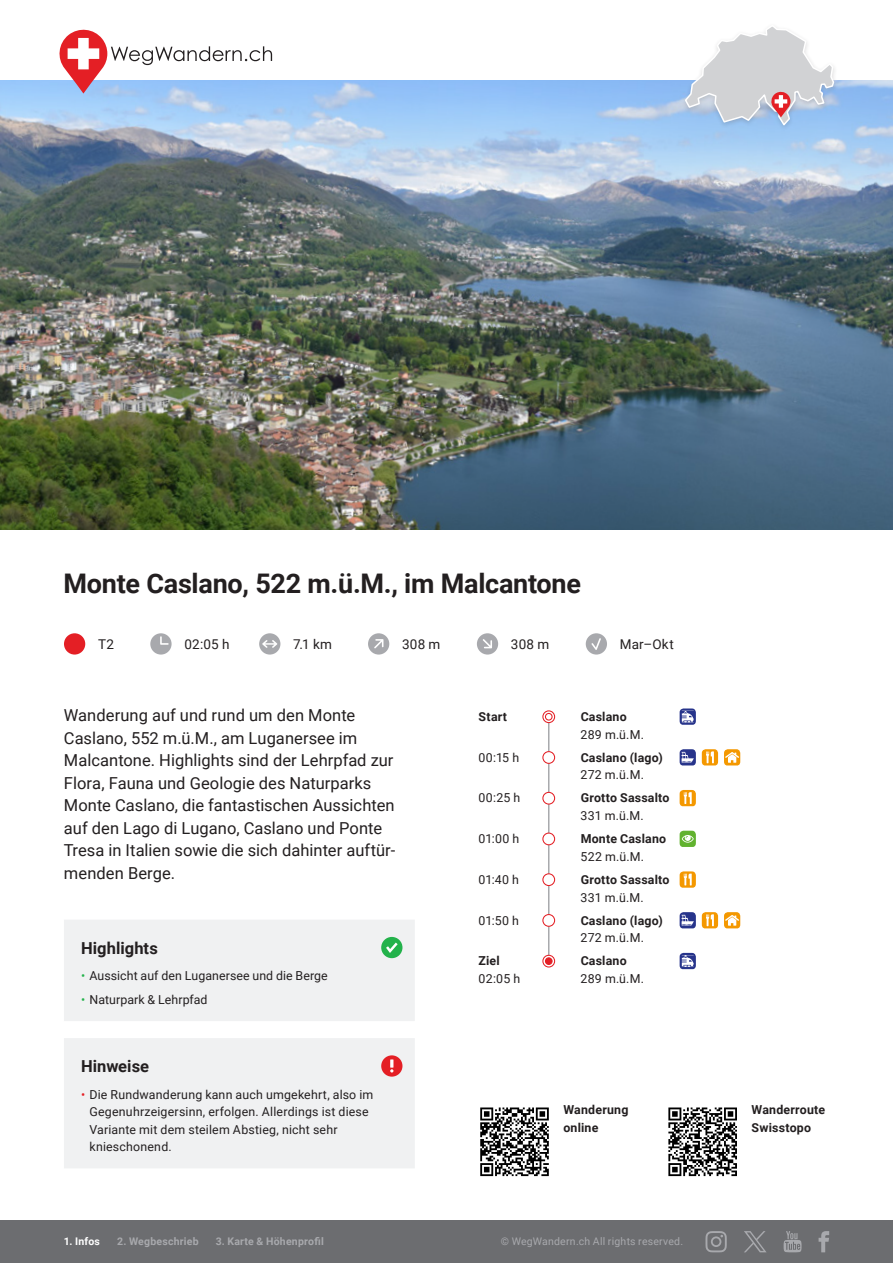
<style>
.page{position:relative;width:893px;height:1263px;background:#fff}
.page>*{position:absolute;margin:0;border:0;box-sizing:border-box;transform-origin:0 0}
._01_titel{font:700 27px "Roboto";letter-spacing:-.01em;color:#231f20}
._03_einleitung{font:16.5px/22.5px "Roboto";color:#231f20}
._04_titel_klein{font:700 16.5px "Roboto";letter-spacing:.005em;color:#231f20}
._02_angaben{font:13.5px "Roboto";letter-spacing:.02em;color:#231f20}
._07_routenverlauf{font:12.3px/17.5px "Roboto";letter-spacing:.015em;color:#231f20}
._07_routenverlauf-2{font:700 12.3px/17.7px "Roboto";letter-spacing:.015em;color:#231f20}
._10_text_klein{font:700 12.3px/17.5px "Roboto";letter-spacing:.015em;color:#231f20}
.t1{font:700 10.5px "Roboto";letter-spacing:.025em;color:#a8a9ad}
.t2{font:10.5px "Roboto";letter-spacing:.02em;color:#a8a9ad}
.t3{font:700 10.5px "Roboto";letter-spacing:.02em;color:#fff}
.s1{color:#23b24b}
.s2{color:#e41f25}
.s3{font-weight:700}
.s4{font-weight:400}
</style>
<div class="page">
<div style="left:0;top:1220px;width:893px;height:43px;background:#6c6d70"></div>
<svg style="left:705px;top:1231px;width:22px;height:21px"></svg>
<svg style="left:783px;top:1231px;width:19px;height:21px"></svg>
<svg style="left:819px;top:1231px;width:10px;height:21px"></svg>
<svg style="left:744px;top:1231px;width:22px;height:21px"></svg>
<img style="left:0;top:81px;width:893px;height:449px">
<hr style="left:548px;top:718px;width:1px;height:243px;background:#a8a9ad">
<div style="left:64px;top:633px;width:21px;height:21px;background:#e41f25;border-radius:50%"></div>
<div style="left:150px;top:633px;width:22px;height:21px;background:#a8a9ad;border-radius:50%"></div>
<svg style="left:160px;top:636px;width:9px;height:9px"></svg>
<div style="left:259px;top:633px;width:21px;height:21px;background:#a8a9ad;border-radius:50%"></div>
<svg style="left:262px;top:640px;width:15px;height:8px"></svg>
<div style="left:368px;top:633px;width:21px;height:21px;background:#a8a9ad;border-radius:50%"></div>
<svg style="left:374px;top:639px;width:9px;height:9px"></svg>
<div style="left:477px;top:633px;width:21px;height:21px;background:#a8a9ad;border-radius:50%"></div>
<svg style="left:483px;top:639px;width:9px;height:9px"></svg>
<div style="left:586px;top:633px;width:21px;height:21px;background:#a8a9ad;border-radius:50%"></div>
<svg style="left:591px;top:638px;width:10px;height:12px"></svg>
<svg style="left:543px;top:711px;width:12px;height:12px"></svg>
<div style="left:542px;top:710px;width:13px;height:13px;border:1px solid #e41f25;border-radius:50%"></div>
<div style="left:545px;top:713px;width:8px;height:7px;border:1px solid #e41f25;border-radius:50%"></div>
<svg style="left:680px;top:708px;width:16px;height:17px"></svg>
<div style="left:543px;top:752px;width:12px;height:11px;background:#fff;border-radius:50%"></div>
<div style="left:542px;top:751px;width:13px;height:13px;border:1px solid #e41f25;border-radius:50%"></div>
<svg style="left:680px;top:749px;width:16px;height:16px"></svg>
<svg style="left:702px;top:749px;width:16px;height:16px"></svg>
<svg style="left:724px;top:749px;width:16px;height:16px"></svg>
<div style="left:543px;top:792px;width:12px;height:12px;background:#fff;border-radius:50%"></div>
<div style="left:542px;top:792px;width:13px;height:12px;border:1px solid #e41f25;border-radius:50%"></div>
<svg style="left:680px;top:790px;width:16px;height:16px"></svg>
<div style="left:543px;top:833px;width:12px;height:12px;background:#fff;border-radius:50%"></div>
<div style="left:542px;top:832px;width:13px;height:13px;border:1px solid #e41f25;border-radius:50%"></div>
<svg style="left:680px;top:831px;width:16px;height:16px"></svg>
<div style="left:543px;top:874px;width:12px;height:11px;background:#fff;border-radius:50%"></div>
<div style="left:542px;top:873px;width:13px;height:13px;border:1px solid #e41f25;border-radius:50%"></div>
<svg style="left:680px;top:871px;width:16px;height:17px"></svg>
<div style="left:543px;top:914px;width:12px;height:12px;background:#fff;border-radius:50%"></div>
<div style="left:542px;top:914px;width:13px;height:13px;border:1px solid #e41f25;border-radius:50%"></div>
<svg style="left:680px;top:912px;width:16px;height:16px"></svg>
<svg style="left:702px;top:912px;width:16px;height:16px"></svg>
<svg style="left:724px;top:912px;width:16px;height:16px"></svg>
<div style="left:542px;top:955px;width:13px;height:12px;border:1px solid #e41f25;border-radius:50%"></div>
<div style="left:545px;top:958px;width:7px;height:6px;background:#e41f25;border-radius:50%"></div>
<div style="left:545px;top:957px;width:8px;height:8px;border:1px solid #e41f25;border-radius:50%"></div>
<svg style="left:680px;top:953px;width:16px;height:16px"></svg>
<svg style="left:480px;top:1176px;width:69px;height:1px"></svg>
<svg style="left:480px;top:1107px;width:69px;height:69px"></svg>
<svg style="left:668px;top:1176px;width:69px;height:1px"></svg>
<svg style="left:668px;top:1107px;width:69px;height:69px"></svg>
<svg style="left:64px;top:920px;width:351px;height:248px;fill:#f0f1f2"></svg>
<div style="left:381px;top:937px;width:21px;height:21px;background:#23b24b;border-radius:50%"></div>
<svg style="left:386px;top:942px;width:12px;height:11px"></svg>
<div style="left:381px;top:1055px;width:21px;height:22px;background:#e41f25;border-radius:50%"></div>
<svg style="left:390px;top:1059px;width:3px;height:13px"></svg>
<svg style="left:57px;top:29px;width:215px;height:65px"></svg>
<div style="left:681px;top:22px;width:157px;height:109px;background:#231f20;opacity:.15"></div>
<svg style="left:684px;top:24px;width:151px;height:103px"></svg>
<p class="_01_titel" style="left:64px;top:565px;width:519px">Monte Caslano, 522 m.ü.M., im Malcantone</p>
<p class="_02_angaben" style="left:98px;top:634px;width:17px">T2</p>
<p class="_02_angaben" style="left:184px;top:634px;width:47px">02:05 h</p>
<p class="_02_angaben" style="left:293px;top:634px;width:40px">7.1 km</p>
<p class="_02_angaben" style="left:402px;top:634px;width:40px">308 m</p>
<p class="_02_angaben" style="left:511px;top:634px;width:40px">308 m</p>
<p class="_02_angaben" style="left:620px;top:634px;width:55px">Mar–Okt</p>
<p class="_03_einleitung" style="left:64px;top:703px;width:333px">Wanderung auf und rund um den Monte Caslano, 552 m.ü.M., am Luganersee im Malcantone. Highlights sind der Lehrpfad zur Flora, Fauna und Geologie des Naturparks Monte Caslano, die fantastischen Aussichten auf den Lago di Lugano, Caslano und Ponte Tresa in Italien sowie die sich dahinter auftür&shy;menden Berge.</p>
<p class="_04_titel_klein" style="left:81px;top:936px;width:78px">Highlights</p>
<p class="_07_routenverlauf" style="left:81px;top:966px;width:248px"><span class="s1">•</span> Aussicht auf den Luganersee und die Berge</p>
<p class="_07_routenverlauf" style="left:81px;top:990px;width:128px"><span class="s1">•</span> Naturpark &amp; Lehrpfad</p>
<p class="_04_titel_klein" style="left:81px;top:1055px;width:70px">Hinweise</p>
<p class="_07_routenverlauf" style="left:90px;top:1085px;width:285px;text-indent:-9px"><span class="s2">•</span> Die Rundwanderung kann auch umgekehrt, also im Gegenuhrzeigersinn, erfolgen. Allerdings ist diese Variante mit dem steilem Abstieg, nicht sehr knieschonend.</p>
<p class="t3" style="left:64px;top:1234px;width:38px">1. Infos</p>
<p class="t1" style="left:117px;top:1234px;width:83px">2. Wegbeschrieb</p>
<p class="t1" style="left:216px;top:1234px;width:110px">3. Karte &amp; Höhenprofil</p>
<p class="_07_routenverlauf-2" style="left:479px;top:707px;width:30px">Start</p>
<p class="_07_routenverlauf" style="left:581px;top:707px;width:65px"><span class="s3">Caslano<br></span>289 m.ü.M.</p>
<p class="_07_routenverlauf" style="left:479px;top:748px;width:42px">00:15 h</p>
<p class="_07_routenverlauf-2" style="left:581px;top:748px;width:84px">Caslano (lago)<br><span class="s4">272 m.ü.M.</span></p>
<p class="_07_routenverlauf" style="left:479px;top:789px;width:43px">00:25 h</p>
<p class="_07_routenverlauf-2" style="left:581px;top:789px;width:90px">Grotto Sassalto<br><span class="s4">331 m.ü.M.</span></p>
<p class="_07_routenverlauf" style="left:479px;top:829px;width:42px">01:00 h</p>
<p class="_07_routenverlauf-2" style="left:581px;top:829px;width:87px">Monte Caslano<br><span class="s4">522 m.ü.M.</span></p>
<p class="_07_routenverlauf" style="left:479px;top:870px;width:42px">01:40 h</p>
<p class="_07_routenverlauf-2" style="left:581px;top:870px;width:90px">Grotto Sassalto<br><span class="s4">331 m.ü.M.</span></p>
<p class="_07_routenverlauf" style="left:479px;top:911px;width:42px">01:50 h</p>
<p class="_07_routenverlauf-2" style="left:581px;top:911px;width:84px">Caslano (lago)<br><span class="s4">272 m.ü.M.</span></p>
<p class="_07_routenverlauf-2" style="left:479px;top:952px;width:23px">Ziel</p>
<p class="_07_routenverlauf-2" style="left:581px;top:952px;width:48px">Caslano</p>
<p class="_07_routenverlauf" style="left:479px;top:969px;width:43px">02:05 h</p>
<p class="_07_routenverlauf" style="left:581px;top:969px;width:65px">289 m.ü.M.</p>
<p class="_10_text_klein" style="left:563px;top:1101px;width:66px">Wanderung online</p>
<p class="_10_text_klein" style="left:752px;top:1101px;width:75px">Wanderroute<br>Swisstopo</p>
<p class="t2" style="left:501px;top:1234px;width:184px">© WegWandern.ch All rights reserved.</p>
</div>
